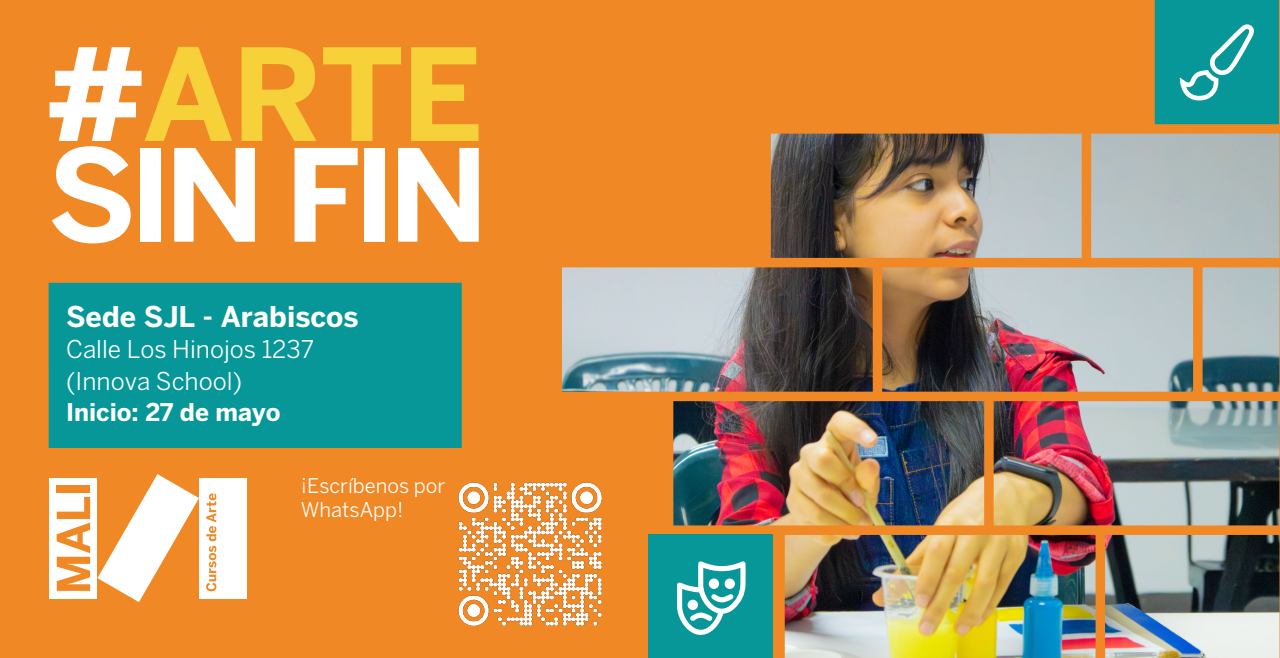
<style>
.page{position:relative;width:1280px;height:658px;background:#fff}
.page>*{position:absolute;margin:0;border:0;box-sizing:border-box;transform-origin:0 0}
.t1{font:700 126.62px/100.6px "Benton Sans FB";letter-spacing:-.055em;color:#fff}
.t2{font:700 28.38px "Benton Sans FB";color:#fff}
.t3{font:24.25px/31.2px "Benton Sans FB";color:#fff}
.t4{font:700 24.25px "Benton Sans FB";color:#fff}
.t5{font:20.12px/24.1px "Benton Sans FB";color:#fff}
.s1{color:#f7d139}
</style>
<div class="page">
<div style="left:0;top:0;width:1280px;height:657px;background:#f08826"></div>
<div style="left:49px;top:283px;width:413px;height:165px;background:#079798"></div>
<div style="left:199px;top:478px;width:48px;height:120px;background:#fff"></div>
<svg style="left:206px;top:493px;width:10px;height:98px"></svg>
<div style="left:49px;top:478px;width:48px;height:120px;background:#fff"></div>
<svg style="left:57px;top:497px;width:33px;height:93px"></svg>
<div style="left:57px;top:485px;width:33px;height:7px;background:#f08826"></div>
<svg style="left:97px;top:474px;width:102px;height:128px"></svg>
<div style="left:1155px;top:0;width:124px;height:124px;background:#079798"></div>
<svg style="left:1180px;top:24px;width:74px;height:76px"></svg>
<img style="left:562px;top:134px;width:718px;height:523px">
<div style="left:648px;top:534px;width:125px;height:123px;background:#079798"></div>
<svg style="left:677px;top:561px;width:69px;height:74px"></svg>
<div style="left:688px;top:599px;width:10px;height:11px;background:#fff;border-radius:50%"></div>
<img style="left:458px;top:465px;width:161px;height:178px">
<h1 class="t1" style="left:46px;top:43px;width:444px">#<span class="s1">ARTE<br></span>SIN FIN</h1>
<p class="t2" style="left:66px;top:299px;width:294px">Sede SJL - Arabiscos</p>
<p class="t3" style="left:66px;top:333px;width:250px">Calle Los Hinojos 1237 (Innova School)</p>
<p class="t4" style="left:66px;top:397px;width:216px">Inicio: 27 de mayo</p>
<p class="t5" style="left:301px;top:473px;width:146px">¡Escríbenos por<br>WhatsApp!</p>
</div>
